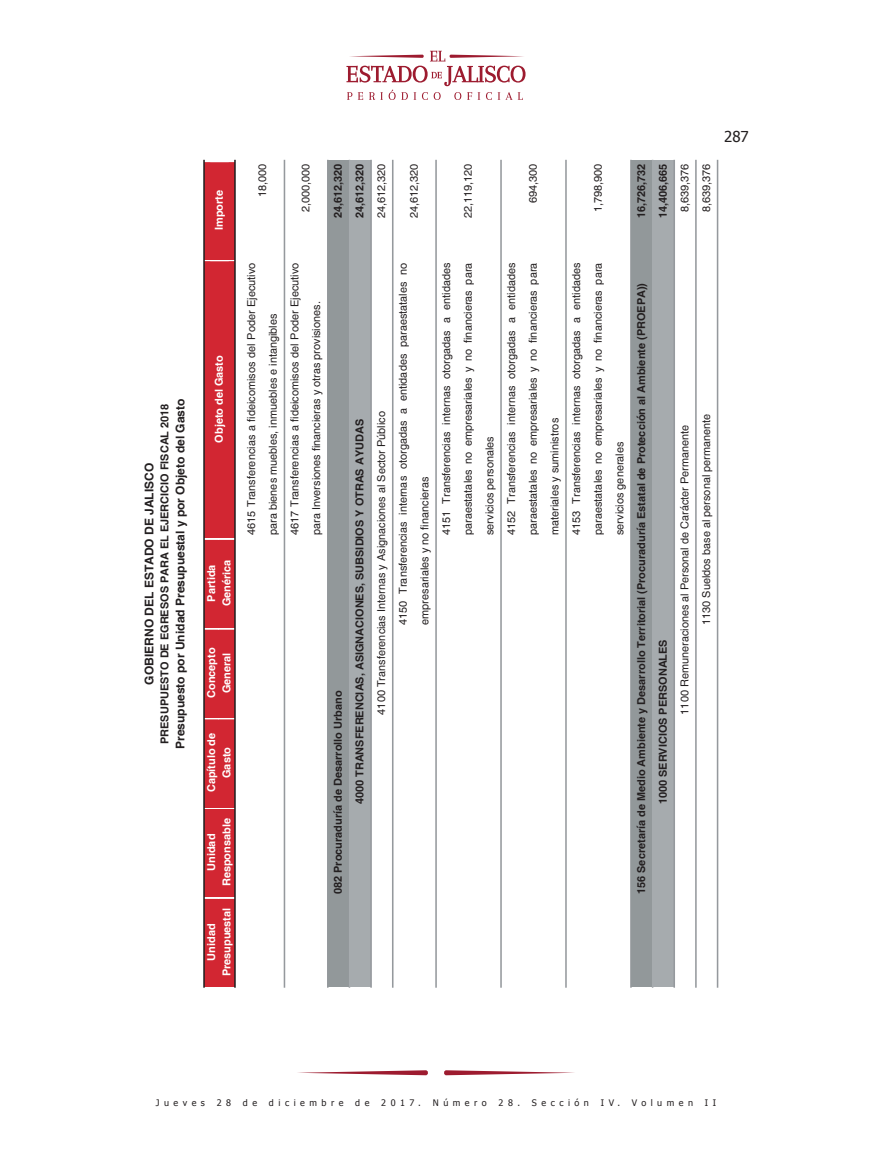
<style>
.page{position:relative;width:872px;height:1149px;background:#fff}
.page>*{position:absolute;margin:0;border:0;box-sizing:border-box;transform-origin:0 0}
.t1{font:15px "Tahoma";color:#231f20}
.t2{font:700 12px "Helvetica";color:#231f20}
.t3{font:10.95px/21.6px "Helvetica";color:#231f20}
.t4{font:700 10.95px "Helvetica";color:#231f20}
.t5{font:700 10.95px/15.5px "Helvetica";color:#fff;text-align:center}
.t6{font:9px "Tahoma";letter-spacing:.5em;color:#231f20}
</style>
<div class="page">
<div style="left:204px;top:896px;width:15px;height:90px;background:#d22632"></div>
<div style="left:219px;top:896px;width:16px;height:90px;background:#d22632"></div>
<hr style="left:204px;top:895px;width:31px;height:3px;background:#fff">
<div style="left:204px;top:807px;width:15px;height:89px;background:#d22632"></div>
<div style="left:219px;top:807px;width:16px;height:89px;background:#d22632"></div>
<hr style="left:204px;top:805px;width:31px;height:3px;background:#fff">
<div style="left:204px;top:717px;width:15px;height:90px;background:#d22632"></div>
<div style="left:219px;top:717px;width:16px;height:90px;background:#d22632"></div>
<hr style="left:204px;top:716px;width:31px;height:3px;background:#fff">
<div style="left:204px;top:627px;width:15px;height:90px;background:#d22632"></div>
<div style="left:219px;top:627px;width:16px;height:90px;background:#d22632"></div>
<hr style="left:204px;top:626px;width:31px;height:3px;background:#fff">
<div style="left:204px;top:538px;width:15px;height:89px;background:#d22632"></div>
<div style="left:219px;top:538px;width:16px;height:89px;background:#d22632"></div>
<hr style="left:204px;top:536px;width:31px;height:3px;background:#fff">
<div style="left:204px;top:259px;width:31px;height:279px;background:#d22632"></div>
<hr style="left:204px;top:258px;width:31px;height:3px;background:#fff">
<div style="left:204px;top:160px;width:31px;height:99px;background:#d22632"></div>
<hr style="left:204px;top:159px;width:31px;height:3px;background:#fff">
<hr style="left:203px;top:160px;width:2px;height:826px;background:#231f20">
<hr style="left:234px;top:160px;width:2px;height:826px;background:#231f20">
<hr style="left:284px;top:160px;width:1px;height:826px;background:#95999d">
<hr style="left:327px;top:160px;width:1px;height:826px;background:#95999d">
<div style="left:328px;top:259px;width:21px;height:727px;background:#92989a"></div>
<div style="left:328px;top:160px;width:21px;height:99px;background:#92989a"></div>
<div style="left:349px;top:807px;width:22px;height:179px;background:#a6abae"></div>
<div style="left:349px;top:259px;width:22px;height:548px;background:#a6abae"></div>
<div style="left:349px;top:160px;width:22px;height:99px;background:#a6abae"></div>
<hr style="left:370px;top:160px;width:2px;height:826px;background:#95999d">
<hr style="left:392px;top:160px;width:1px;height:826px;background:#95999d">
<hr style="left:435px;top:160px;width:2px;height:826px;background:#95999d">
<hr style="left:500px;top:160px;width:2px;height:826px;background:#95999d">
<hr style="left:565px;top:160px;width:2px;height:826px;background:#95999d">
<hr style="left:630px;top:160px;width:1px;height:826px;background:#95999d">
<div style="left:631px;top:259px;width:21px;height:727px;background:#92989a"></div>
<div style="left:631px;top:160px;width:21px;height:99px;background:#92989a"></div>
<div style="left:652px;top:807px;width:22px;height:179px;background:#a6abae"></div>
<div style="left:652px;top:259px;width:22px;height:548px;background:#a6abae"></div>
<div style="left:652px;top:160px;width:22px;height:99px;background:#a6abae"></div>
<hr style="left:673px;top:160px;width:2px;height:826px;background:#95999d">
<hr style="left:695px;top:160px;width:1px;height:826px;background:#95999d">
<hr style="left:717px;top:160px;width:1px;height:826px;background:#95999d">
<svg style="left:298px;top:1070px;width:130px;height:4px"></svg>
<svg style="left:444px;top:1070px;width:130px;height:4px"></svg>
<svg style="left:346px;top:51px;width:179px;height:49px"></svg>
<p class="t4" style="left:158px;top:743px;width:342px;rotate:-90deg">PRESUPUESTO DE EGRESOS PARA EL EJERCICIO FISCAL 2018</p>
<p class="t2" style="left:173px;top:748px;width:352px;rotate:-90deg">Presupuesto por Unidad Presupuestal y por Objeto del Gasto</p>
<p class="t2" style="left:142px;top:684px;width:223px;rotate:-90deg">GOBIERNO DEL ESTADO DE JALISCO</p>
<p class="t5" style="left:211px;top:230px;width:42px;rotate:-90deg">Importe</p>
<p class="t5" style="left:211px;top:442px;width:89px;rotate:-90deg">Objeto del Gasto</p>
<p class="t5" style="left:203px;top:606px;width:48px;rotate:-90deg">Partida<br>Genérica</p>
<p class="t5" style="left:203px;top:697px;width:52px;rotate:-90deg">Concepto<br>General</p>
<p class="t5" style="left:203px;top:792px;width:61px;rotate:-90deg">Capítulo de<br>Gasto</p>
<p class="t5" style="left:203px;top:886px;width:69px;rotate:-90deg">Unidad<br>Responsable</p>
<p class="t5" style="left:203px;top:976px;width:70px;rotate:-90deg">Unidad<br>Presupuestal</p>
<p class="t3" style="left:251px;top:197px;width:35px;rotate:-90deg">18,000</p>
<p class="t3" style="left:295px;top:212px;width:50px;rotate:-90deg">2,000,000</p>
<p class="t4" style="left:331px;top:218px;width:56px;rotate:-90deg">24,612,320</p>
<p class="t4" style="left:353px;top:218px;width:56px;rotate:-90deg">24,612,320</p>
<p class="t3" style="left:370px;top:218px;width:56px;rotate:-90deg">24,612,320</p>
<p class="t3" style="left:403px;top:218px;width:56px;rotate:-90deg">24,612,320</p>
<p class="t3" style="left:457px;top:218px;width:56px;rotate:-90deg">22,119,120</p>
<p class="t3" style="left:522px;top:203px;width:41px;rotate:-90deg">694,300</p>
<p class="t3" style="left:587px;top:212px;width:50px;rotate:-90deg">1,798,900</p>
<p class="t4" style="left:634px;top:218px;width:56px;rotate:-90deg">16,726,732</p>
<p class="t4" style="left:656px;top:218px;width:56px;rotate:-90deg">14,406,665</p>
<p class="t3" style="left:674px;top:212px;width:50px;rotate:-90deg">8,639,376</p>
<p class="t3" style="left:695px;top:212px;width:50px;rotate:-90deg">8,639,376</p>
<h1 class="t1" style="left:724px;top:126px;width:26px">287</h1>
<p class="t3" style="left:241px;top:535px;width:274px;rotate:-90deg">4615 Transferencias a fideicomisos del Poder Ejecutivo para bienes muebles, inmuebles e intangibles</p>
<p class="t3" style="left:284px;top:535px;width:274px;rotate:-90deg">4617 Transferencias a fideicomisos del Poder Ejecutivo para Inversiones financieras y otras provisiones.</p>
<p class="t4" style="left:331px;top:893px;width:205px;rotate:-90deg">082 Procuraduría de Desarrollo Urbano</p>
<p class="t4" style="left:353px;top:804px;width:386px;rotate:-90deg">4000 TRANSFERENCIAS, ASIGNACIONES, SUBSIDIOS Y OTRAS AYUDAS</p>
<p class="t3" style="left:370px;top:714px;width:305px;rotate:-90deg">4100 Transferencias Internas y Asignaciones al Sector Público</p>
<p class="t3" style="left:392px;top:624px;width:363px;rotate:-90deg">4150 Transferencias internas otorgadas a entidades paraestatales no empresariales y no financieras</p>
<p class="t3" style="left:435px;top:535px;width:274px;text-align:justify;rotate:-90deg">4151 Transferencias internas otorgadas a entidades paraestatales no empresariales y no financieras para servicios personales</p>
<p class="t3" style="left:500px;top:535px;width:274px;text-align:justify;rotate:-90deg">4152 Transferencias internas otorgadas a entidades paraestatales no empresariales y no financieras para materiales y suministros</p>
<p class="t3" style="left:565px;top:535px;width:274px;text-align:justify;rotate:-90deg">4153 Transferencias internas otorgadas a entidades paraestatales no empresariales y no financieras para servicios generales</p>
<p class="t4" style="left:634px;top:893px;width:612px;rotate:-90deg">156 Secretaría de Medio Ambiente y Desarrollo Territorial (Procuraduría Estatal de Protección al Ambiente (PROEPA))</p>
<p class="t4" style="left:656px;top:804px;width:166px;rotate:-90deg">1000 SERVICIOS PERSONALES</p>
<p class="t3" style="left:674px;top:714px;width:291px;rotate:-90deg">1100 Remuneraciones al Personal de Carácter Permanente</p>
<p class="t3" style="left:695px;top:624px;width:213px;rotate:-90deg">1130 Sueldos base al personal permanente</p>
<p class="t6" style="left:156px;top:1095px;width:51px">Jueves</p>
<p class="t6" style="left:217px;top:1095px;width:16px">2 8</p>
<p class="t6" style="left:243px;top:1095px;width:16px">d e</p>
<p class="t6" style="left:269px;top:1095px;width:76px">diciembre</p>
<p class="t6" style="left:355px;top:1095px;width:16px">d e</p>
<p class="t6" style="left:381px;top:1095px;width:41px">2017.</p>
<p class="t6" style="left:433px;top:1095px;width:55px">Número</p>
<p class="t6" style="left:498px;top:1095px;width:92px">28. Sección</p>
<p class="t6" style="left:601px;top:1095px;width:94px">IV. Volumen</p>
<p class="t6" style="left:705px;top:1095px;width:13px">I I</p>
</div>
